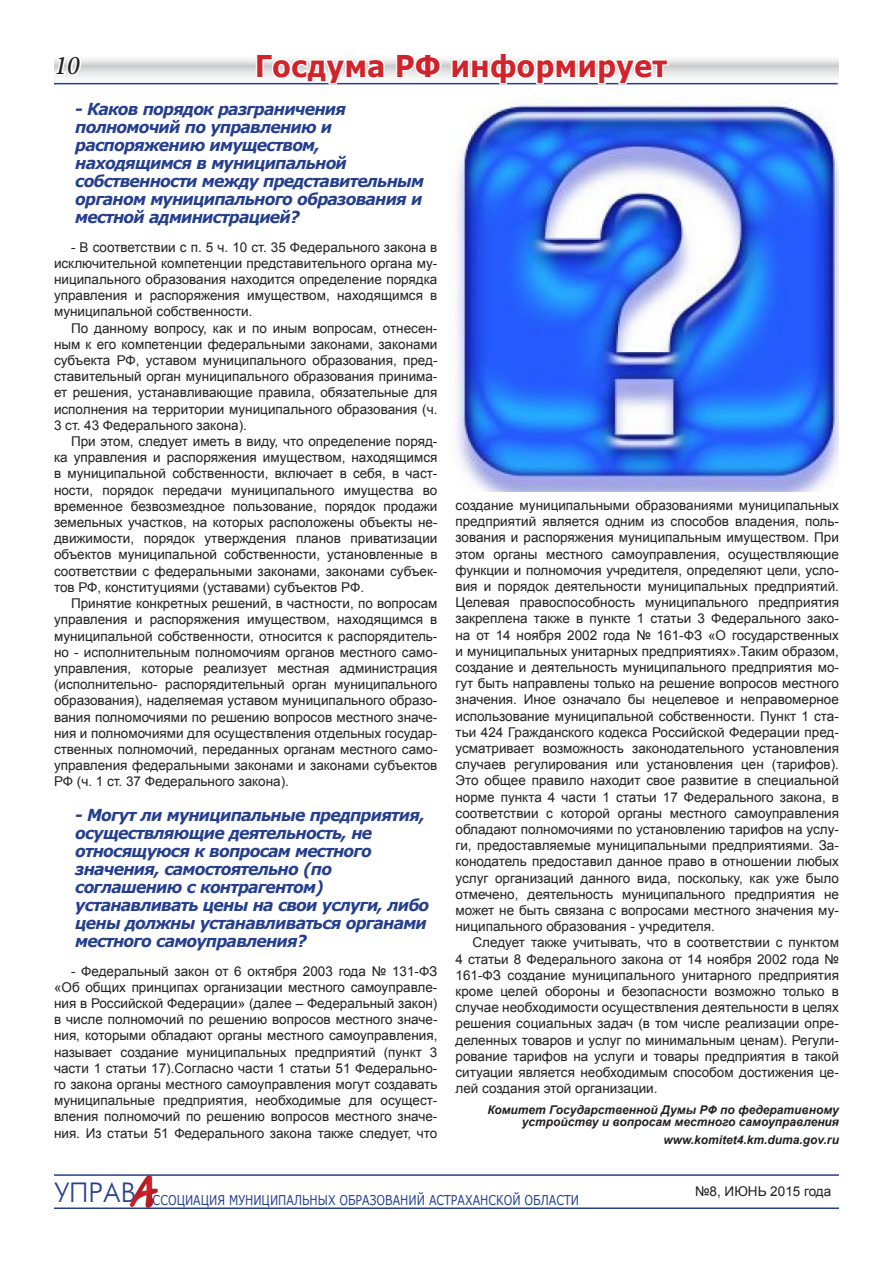
<style>
.page{position:relative;width:893px;height:1263px;background:#fff}
.page>*{position:absolute;margin:0;border:0;box-sizing:border-box;transform-origin:0 0}
.t1{font:44.7px "Tagir CTT";color:#d1232a}
.t2{font:700 30px "Verdana";color:#d1232a;scale:.91 1}
.t3{font:italic 500 27px "Minion Pro";color:#231f20}
.t4{font:italic 700 16.5px/18px "Verdana";letter-spacing:-.05em;color:#253f8e;scale:.95 1}
.t5{font:13.5px/16.2px "Arial";color:#231f20;text-align:justify}
.t6{font:13.5px "Verdana";color:#253f8e;scale:.82 1}
.t7{font:italic 700 12px/12px "Arial";color:#231f20;text-align:right}
</style>
<div class="page">
<hr style="left:54px;top:1174px;width:785px;height:2px;background:#253f8e">
<svg style="left:54px;top:59px;width:785px;height:26px"></svg>
<svg style="left:54px;top:59px;width:26px;height:18px"></svg>
<hr style="left:54px;top:1207px;width:785px;height:2px;background:#253f8e">
<div style="left:121px;top:1164px;width:59px;height:62px;background:#231f20;opacity:.5"></div>
<svg style="left:254px;top:59px;width:132px;height:26px"></svg>
<svg style="left:394px;top:59px;width:50px;height:21px"></svg>
<svg style="left:450px;top:59px;width:220px;height:26px"></svg>
<img style="left:452px;top:98px;width:387px;height:394px">
<h2 class="t2" style="left:255px;top:47px;width:455px">Госдума РФ информирует</h2>
<p class="t4" style="left:75px;top:99px;width:369px">- Каков порядок разграничения полномочий по управлению и распоряжению имуществом, находящимся в муниципальной собственности между представительным органом муниципального образования и местной администрацией?</p>
<p class="t5" style="left:54px;top:239px;width:385px;text-indent:17px">- В соответствии с п. 5 ч. 10 ст. 35 Федерального закона в исключительной компетенции представительного органа му&shy;ниципального образования находится определение порядка управления и распоряжения имуществом, находящимся в муниципальной собственности.</p>
<p class="t5" style="left:54px;top:320px;width:385px;text-indent:17px">По данному вопросу, как и по иным вопросам, отнесен&shy;ным к его компетенции федеральными законами, законами субъекта РФ, уставом муниципального образования, пред&shy;ставительный орган муниципального образования принима&shy;ет решения, устанавливающие правила, обязательные для исполнения на территории муниципального образования (ч.<br>3 ст. 43 Федерального закона).</p>
<p class="t5" style="left:54px;top:433px;width:385px;text-indent:17px">При этом, следует иметь в виду, что определение поряд&shy;ка управления и распоряжения имуществом, находящимся в муниципальной собственности, включает в себя, в част&shy;ности, порядок передачи муниципального имущества во временное безвозмездное пользование, порядок продажи земельных участков, на которых расположены объекты не&shy;движимости, порядок утверждения планов приватизации объектов муниципальной собственности, установленные в соответствии с федеральными законами, законами субъек&shy;тов РФ, конституциями (уставами) субъектов РФ.</p>
<p class="t5" style="left:54px;top:595px;width:385px;text-indent:17px">Принятие конкретных решений, в частности, по вопросам управления и распоряжения имуществом, находящимся в муниципальной собственности, относится к распорядитель&shy;но - исполнительным полномочиям органов местного само&shy;управления, которые реализует местная администрация (исполнительно- распорядительный орган муниципального образования), наделяемая уставом муниципального образо&shy;вания полномочиями по решению вопросов местного значе&shy;ния и полномочиями для осуществления отдельных государ&shy;ственных полномочий, переданных органам местного само&shy;управления федеральными законами и законами субъектов РФ (ч. 1 ст. 37 Федерального закона).</p>
<p class="t4" style="left:75px;top:805px;width:374px">- Могут ли муниципальные предприятия, осуществляющие деятельность, не относящуюся к вопросам местного значения, самостоятельно (по соглашению с контрагентом) устанавливать цены на свои услуги, либо цены должны устанавливаться органами местного самоуправления?</p>
<p class="t5" style="left:54px;top:963px;width:385px;text-indent:17px">- Федеральный закон от 6 октября 2003 года № 131-ФЗ «Об общих принципах организации местного самоуправле&shy;ния в Российской Федерации» (далее – Федеральный закон) в числе полномочий по решению вопросов местного значе&shy;ния, которыми обладают органы местного самоуправления, называет создание муниципальных предприятий (пункт 3 части 1 статьи 17).Согласно части 1 статьи 51 Федерально&shy;го закона органы местного самоуправления могут создавать муниципальные предприятия, необходимые для осущест&shy;вления полномочий по решению вопросов местного значе&shy;ния. Из статьи 51 Федерального закона также следует, что</p>
<h3 class="t3" style="left:54px;top:46px;width:27px">10</h3>
<p class="t5" style="left:455px;top:497px;width:385px">создание муниципальными образованиями муниципальных предприятий является одним из способов владения, поль&shy;зования и распоряжения муниципальным имуществом. При этом органы местного самоуправления, осуществляющие функции и полномочия учредителя, определяют цели, усло&shy;вия и порядок деятельности муниципальных предприятий.<br>Целевая правоспособность муниципального предприятия закреплена также в пункте 1 статьи 3 Федерального зако&shy;на от 14 ноября 2002 года № 161-ФЗ «О государственных и муниципальных унитарных предприятиях».Таким образом, создание и деятельность муниципального предприятия мо&shy;гут быть направлены только на решение вопросов местного значения. Иное означало бы нецелевое и неправомерное использование муниципальной собственности. Пункт 1 ста&shy;тьи 424 Гражданского кодекса Российской Федерации пред&shy;усматривает возможность законодательного установления случаев регулирования или установления цен (тарифов).<br>Это общее правило находит свое развитие в специальной норме пункта 4 части 1 статьи 17 Федерального закона, в соответствии с которой органы местного самоуправления обладают полномочиями по установлению тарифов на услу&shy;ги, предоставляемые муниципальными предприятиями. За&shy;конодатель предоставил данное право в отношении любых услуг организаций данного вида, поскольку, как уже было отмечено, деятельность муниципального предприятия не может не быть связана с вопросами местного значения му&shy;ниципального образования - учредителя.</p>
<p class="t5" style="left:455px;top:935px;width:385px;text-indent:17px">Следует также учитывать, что в соответствии с пунктом 4 статьи 8 Федерального закона от 14 ноября 2002 года № 161-ФЗ создание муниципального унитарного предприятия кроме целей обороны и безопасности возможно только в случае необходимости осуществления деятельности в целях решения социальных задач (в том числе реализации опре&shy;деленных товаров и услуг по минимальным ценам). Регули&shy;рование тарифов на услуги и товары предприятия в такой ситуации является необходимым способом достижения це&shy;лей создания этой организации.</p>
<p class="t7" style="left:487px;top:1104px;width:353px">Комитет Государственной Думы РФ по федеративному устройству и вопросам местного самоуправления</p>
<p class="t7" style="left:663px;top:1134px;width:177px">www.komitet4.km.duma.gov.ru</p>
<h1 class="t1" style="left:130px;top:1164px;width:26px">А</h1>
<p class="t6" style="left:54px;top:1191px;width:642px"><sup>УПРАВ</sup> ссоциация муниципальных образований Астраханской области</p>
<p class="t5" style="left:695px;top:1183px;width:138px">№8, июнь 2015 года</p>
</div>
